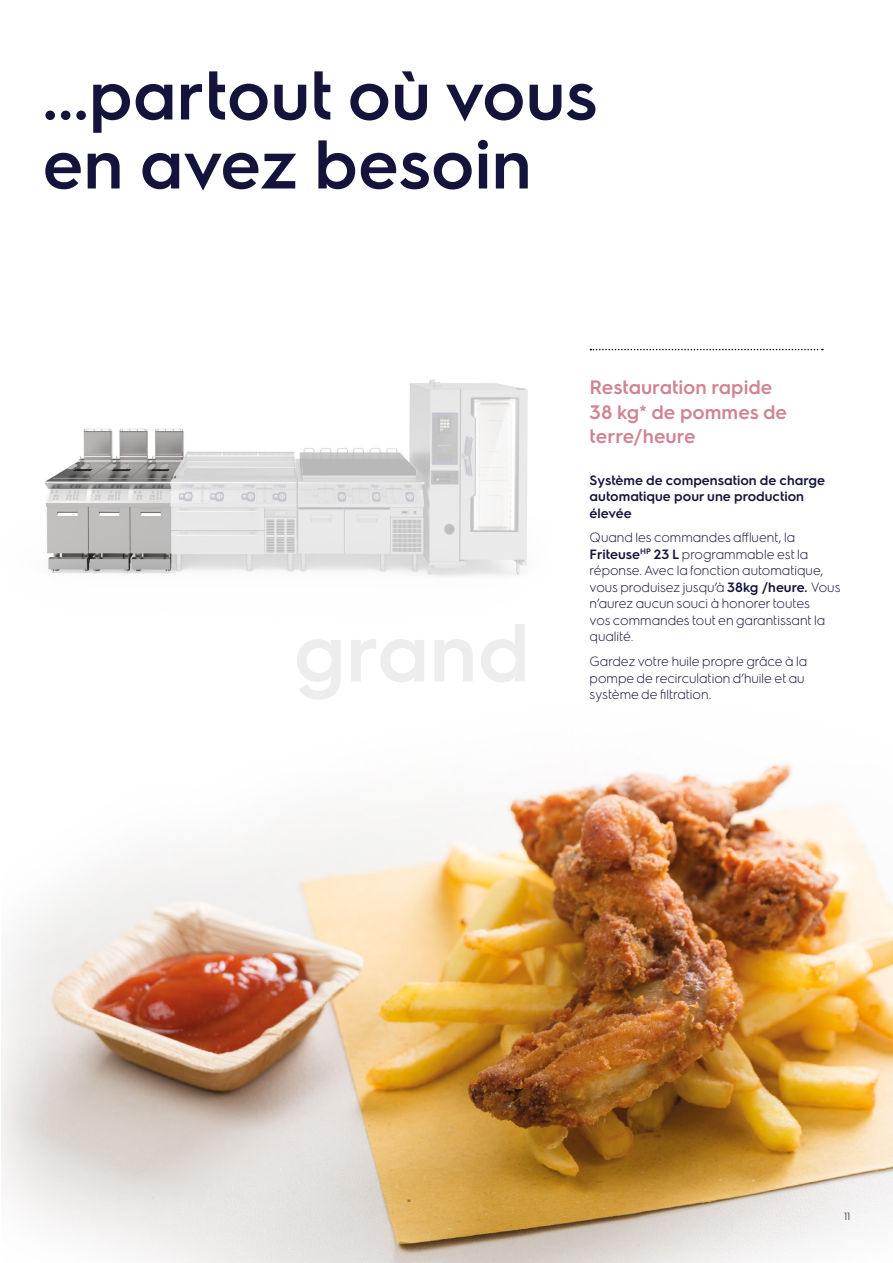
<style>
.page{position:relative;width:893px;height:1263px;background:#fff}
.page>*{position:absolute;margin:0;border:0;box-sizing:border-box;transform-origin:0 0}
.t1{font:600 69px/69px "Electrolux Sans";color:#14133b}
.t2{font:600 19.5px/24.8px "Electrolux Sans";color:#d08391}
.t3{font:300 13.5px/16.5px "Electrolux Sans";color:#14133b}
.t4{font:600 13.5px/16.5px "Electrolux Sans";color:#14133b}
.t5{font:300 10.5px "Electrolux Sans";color:#000}
.s1{font-weight:600}
</style>
<div class="page">
<img style="left:1px;top:764px;width:892px;height:499px">
<img style="left:45px;top:379px;width:483px;height:198px">
<svg style="left:590px;top:349px;width:233px;height:1px"></svg>
<h1 class="t1" style="left:43px;top:56px;width:557px">...partout où vous en avez besoin</h1>
<h2 class="t2" style="left:590px;top:373px;width:199px">Restauration rapide<br>38 kg* de pommes de terre/heure</h2>
<p class="t4" style="left:590px;top:471px;width:237px">Système de compensation de charge automatique pour une production élevée</p>
<p class="t3" style="left:590px;top:529px;width:252px">Quand les commandes affluent, la <span class="s1">Friteuse</span><sup>HP</sup> <span class="s1">23 L</span> programmable est la réponse. Avec la fonction automatique, vous produisez jusqu’à <span class="s1">38kg /heure.</span> Vous n’aurez aucun souci à honorer toutes<br>vos commandes tout en garantissant la qualité.</p>
<p class="t3" style="left:590px;top:652px;width:219px">Gardez votre huile propre grâce à la pompe de recirculation d’huile et au système de filtration.</p>
<p class="t5" style="left:844px;top:1210px;width:8px">11</p>
</div>
